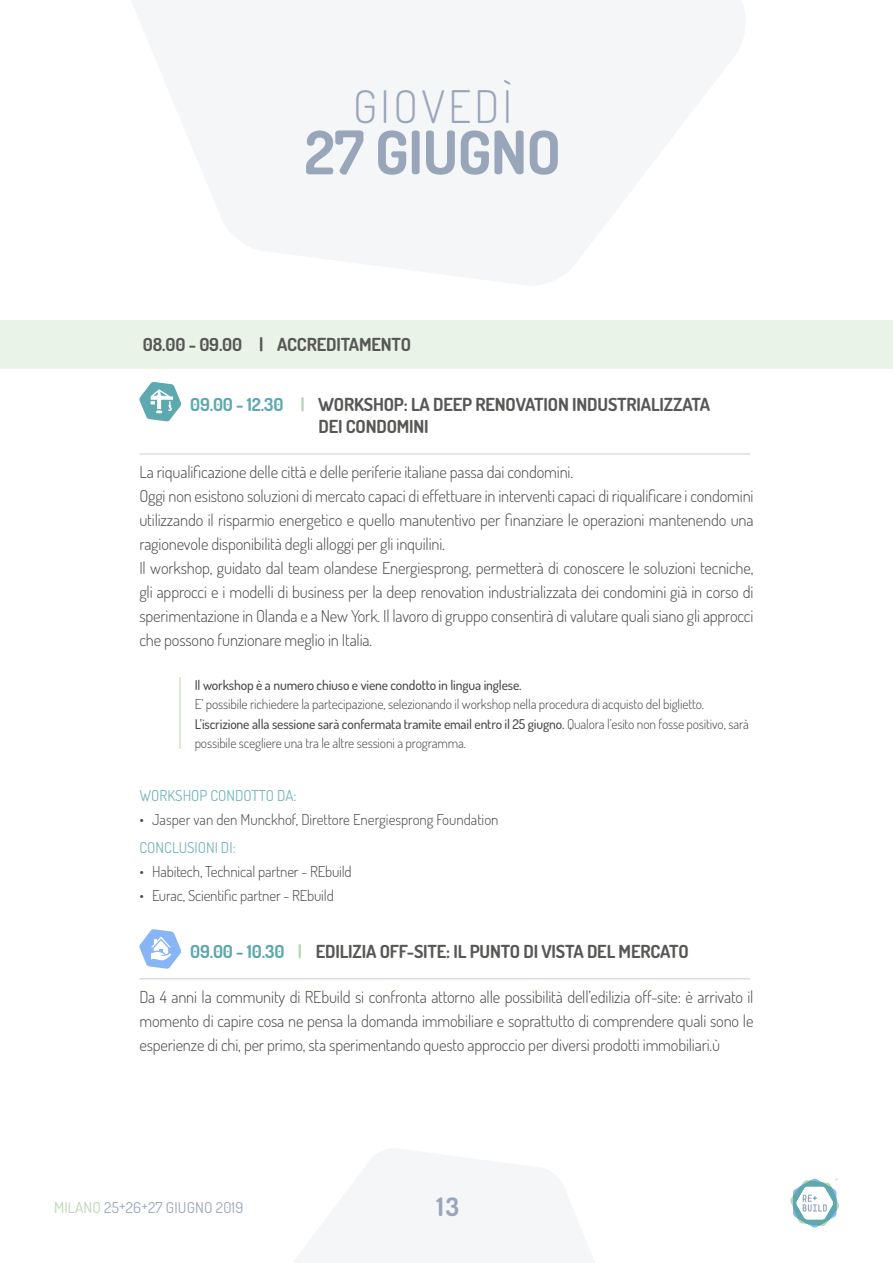
<style>
.page{position:relative;width:893px;height:1263px;background:#fff}
.page>*{position:absolute;margin:0;border:0;box-sizing:border-box;transform-origin:0 0}
.t1{font:700 60px "Dosis";letter-spacing:-.01em;color:#99a6ba}
.t2{font:300 45px "Dosis";letter-spacing:.075em;color:#99a6ba}
.t3{font:700 25.5px "Dosis";color:#99a6ba}
.t4{font:700 18px/22.5px "Dosis";letter-spacing:-.01em;color:#575756}
.t5{font:300 16.5px/24px "Dosis";letter-spacing:-.01em;color:#4a4a49}
.t6{font:300 15px "Dosis";letter-spacing:-.01em;color:#4a4a49}
.t7{font:15px "Dosis";color:#76b5bc}
.t8{font:15px "Dosis";letter-spacing:.01em;color:#99a6ba}
.t9{font:300 13.5px/19.5px "Dosis";letter-spacing:-.01em;color:#4a4a49}
.t10{font:500 13.5px "Dosis";letter-spacing:-.01em;color:#4a4a49}
.s1{color:#5ea8b0}
.s2{color:#b8d6b3}
.s3{font-weight:500}
</style>
<div class="page">
<svg style="left:790px;top:1179px;width:49px;height:48px"></svg>
<div style="left:0;top:320px;width:893px;height:49px;background:#eaf3e8"></div>
<svg style="left:139px;top:382px;width:42px;height:39px"></svg>
<hr style="left:139px;top:454px;width:611px;height:1px;background:#c7ced9">
<svg style="left:139px;top:929px;width:42px;height:40px"></svg>
<hr style="left:139px;top:978px;width:611px;height:1px;background:#c7ced9">
<hr style="left:180px;top:677px;width:1px;height:72px;background:#b8d6b3">
<h2 class="t2" style="left:353px;top:77px;width:161px">GIOVEDÌ</h2>
<h1 class="t1" style="left:304px;top:114px;width:258px">27 GIUGNO</h1>
<p class="t4" style="left:143px;top:333px;width:270px">08.00 - 09.00 | ACCREDITAMENTO</p>
<p class="t4" style="left:319px;top:393px;width:393px;text-indent:-128px"><span class="s1">09.00 - 12.30</span> <span class="s2">|</span> WORKSHOP: LA DEEP RENOVATION INDUSTRIALIZZATA<br>DEI CONDOMINI</p>
<p class="t5" style="left:139px;top:460px;width:616px">La riqualificazione delle città e delle periferie italiane passa dai condomini.<br>Oggi non esistono soluzioni di mercato capaci di effettuare in interventi capaci di riqualificare i condomini utilizzando il risparmio energetico e quello manutentivo per finanziare le operazioni mantenendo una ragionevole disponibilità degli alloggi per gli inquilini.<br>Il workshop, guidato dal team olandese Energiesprong, permetterà di conoscere le soluzioni tecniche, gli approcci e i modelli di business per la deep renovation industrializzata dei condomini già in corso di sperimentazione in Olanda e a New York. Il lavoro di gruppo consentirà di valutare quali siano gli approcci che possono funzionare meglio in Italia.</p>
<p class="t10" style="left:195px;top:676px;width:328px">Il workshop è a numero chiuso e viene condotto in lingua inglese.</p>
<p class="t9" style="left:195px;top:694px;width:556px">E’ possibile richiedere la partecipazione, selezionando il workshop nella procedura di acquisto del biglietto.<br><span class="s3">L’iscrizione alla sessione sarà confermata tramite email entro il 25 giugno.</span> Qualora l’esito non fosse positivo, sarà possibile scegliere una tra le altre sessioni a programma.</p>
<p class="t7" style="left:139px;top:785px;width:159px">WORKSHOP CONDOTTO DA:</p>
<p class="t6" style="left:139px;top:809px;width:361px">• Jasper van den Munckhof, Direttore Energiesprong Foundation</p>
<p class="t7" style="left:139px;top:837px;width:98px">CONCLUSIONI DI:</p>
<p class="t6" style="left:139px;top:861px;width:214px">• Habitech, Technical partner - REbuild</p>
<p class="t6" style="left:139px;top:885px;width:196px">• Eurac, Scientific partner - REbuild</p>
<p class="t4" style="left:190px;top:940px;width:500px"><span class="s1">09.00 - 10.30</span> <span class="s2">|</span> EDILIZIA OFF-SITE: IL PUNTO DI VISTA DEL MERCATO</p>
<p class="t5" style="left:139px;top:985px;width:616px;text-align:justify">Da 4 anni la community di REbuild si confronta attorno alle possibilità dell’edilizia off-site: è arrivato il momento di capire cosa ne pensa la domanda immobiliare e soprattutto di comprendere quali sono le esperienze di chi, per primo, sta sperimentando questo approccio per diversi prodotti immobiliari.ù</p>
<p class="t8" style="left:54px;top:1198px;width:191px"><span class="s2">MILANO</span> 25+26+27 GIUGNO 2019</p>
<h3 class="t3" style="left:437px;top:1190px;width:24px">13</h3>
</div>
